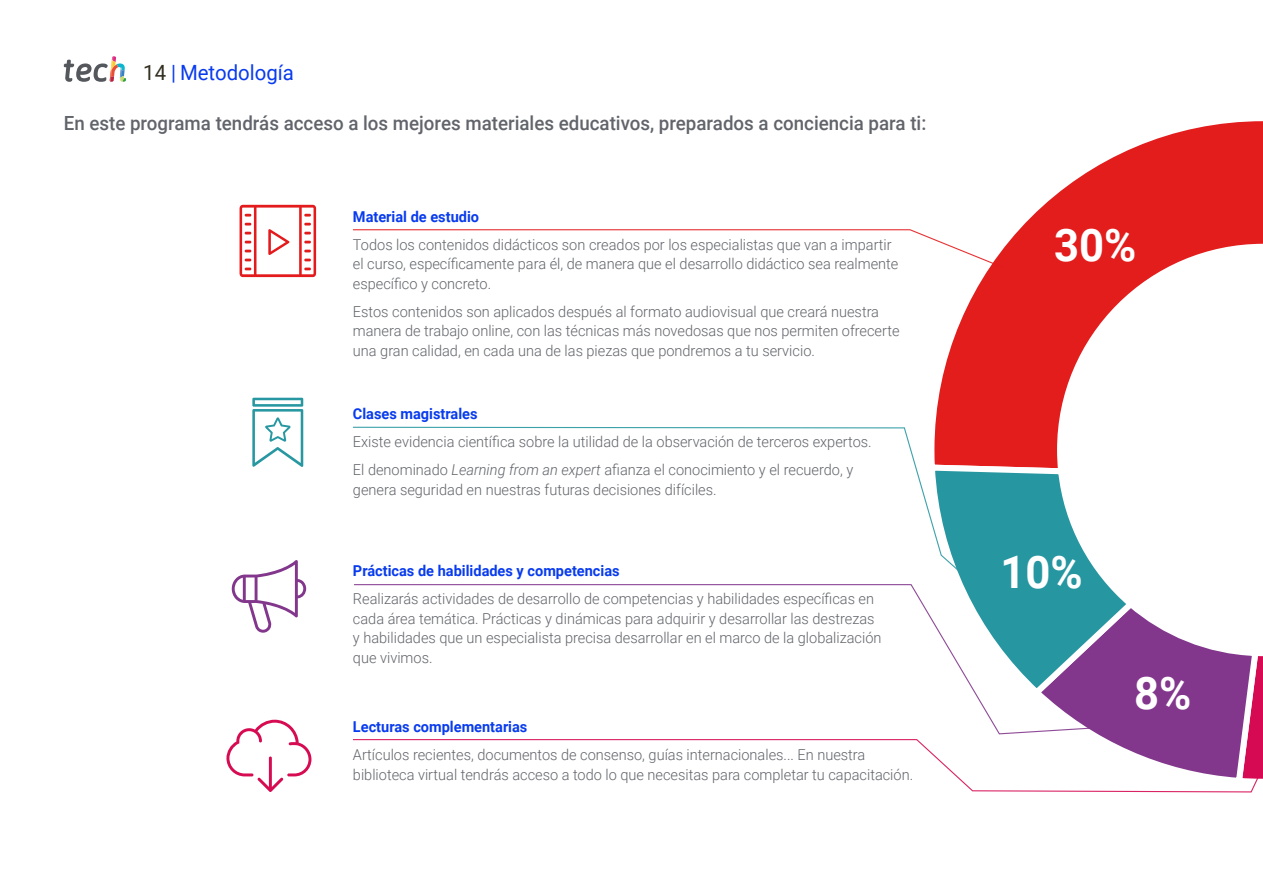
<style>
.page{position:relative;width:1263px;height:893px;background:#fff}
.page>*{position:absolute;margin:0;border:0;box-sizing:border-box;transform-origin:0 0}
.t1{font:700 45px "Roboto";color:#fff}
.t2{font:21px "Roboto";color:#083bee}
.t3{font:500 19.5px "Roboto";color:#61646a;scale:.96 1}
.t4{font:300 15px/19.5px "Roboto";color:#61646a}
.t5{font:700 15px "Roboto";color:#083bee}
.s1{color:#312e20}
.s2{font-style:italic}
</style>
<div class="page">
<svg style="left:935px;top:121px;width:328px;height:340px"></svg>
<svg style="left:1099px;top:622px;width:164px;height:116px"></svg>
<svg style="left:980px;top:461px;width:126px;height:122px"></svg>
<svg style="left:353px;top:229px;width:652px;height:40px"></svg>
<svg style="left:353px;top:426px;width:627px;height:157px"></svg>
<svg style="left:354px;top:583px;width:796px;height:152px"></svg>
<svg style="left:353px;top:738px;width:910px;height:55px"></svg>
<svg style="left:240px;top:205px;width:76px;height:72px"></svg>
<svg style="left:226px;top:720px;width:85px;height:72px"></svg>
<svg style="left:252px;top:398px;width:51px;height:69px"></svg>
<svg style="left:232px;top:560px;width:74px;height:73px"></svg>
<svg style="left:64px;top:56px;width:62px;height:26px"></svg>
<h2 class="t2" style="left:143px;top:57px;width:152px"><span class="s1">14</span> | Metodología</h2>
<h3 class="t3" style="left:64px;top:109px;width:900px">En este programa tendrás acceso a los mejores materiales educativos, preparados a conciencia para ti:</h3>
<p class="t5" style="left:353px;top:206px;width:128px">Material de estudio</p>
<p class="t4" style="left:353px;top:234px;width:547px">Todos los contenidos didácticos son creados por los especialistas que van a impartir el curso, específicamente para él, de manera que el desarrollo didáctico sea realmente específico y concreto.</p>
<p class="t4" style="left:353px;top:301px;width:548px">Estos contenidos son aplicados después al formato audiovisual que creará nuestra manera de trabajo online, con las técnicas más novedosas que nos permiten ofrecerte una gran calidad, en cada una de las piezas que pondremos a tu servicio.</p>
<p class="t5" style="left:353px;top:403px;width:126px">Clases magistrales</p>
<p class="t4" style="left:353px;top:427px;width:520px;line-height:28px">Existe evidencia científica sobre la utilidad de la observación de terceros expertos.<br>El denominado <span class="s2">Learning from an expert</span> afianza el conocimiento y el recuerdo, y</p>
<p class="t4" style="left:353px;top:479px;width:365px">genera seguridad en nuestras futuras decisiones difíciles.</p>
<p class="t5" style="left:353px;top:560px;width:268px">Prácticas de habilidades y competencias</p>
<p class="t4" style="left:353px;top:588px;width:530px">Realizarás actividades de desarrollo de competencias y habilidades específicas en cada área temática. Prácticas y dinámicas para adquirir y desarrollar las destrezas y habilidades que un especialista precisa desarrollar en el marco de la globalización que vivimos.</p>
<p class="t5" style="left:353px;top:716px;width:176px">Lecturas complementarias</p>
<p class="t4" style="left:353px;top:744px;width:562px">Artículos recientes, documentos de consenso, guías internacionales... En nuestra biblioteca virtual tendrás acceso a todo lo que necesitas para completar tu capacitación.</p>
<h1 class="t1" style="left:1054px;top:214px;width:84px">30%</h1>
<h1 class="t1" style="left:1000px;top:540px;width:84px">10%</h1>
<h1 class="t1" style="left:1134px;top:662px;width:59px">8%</h1>
</div>
